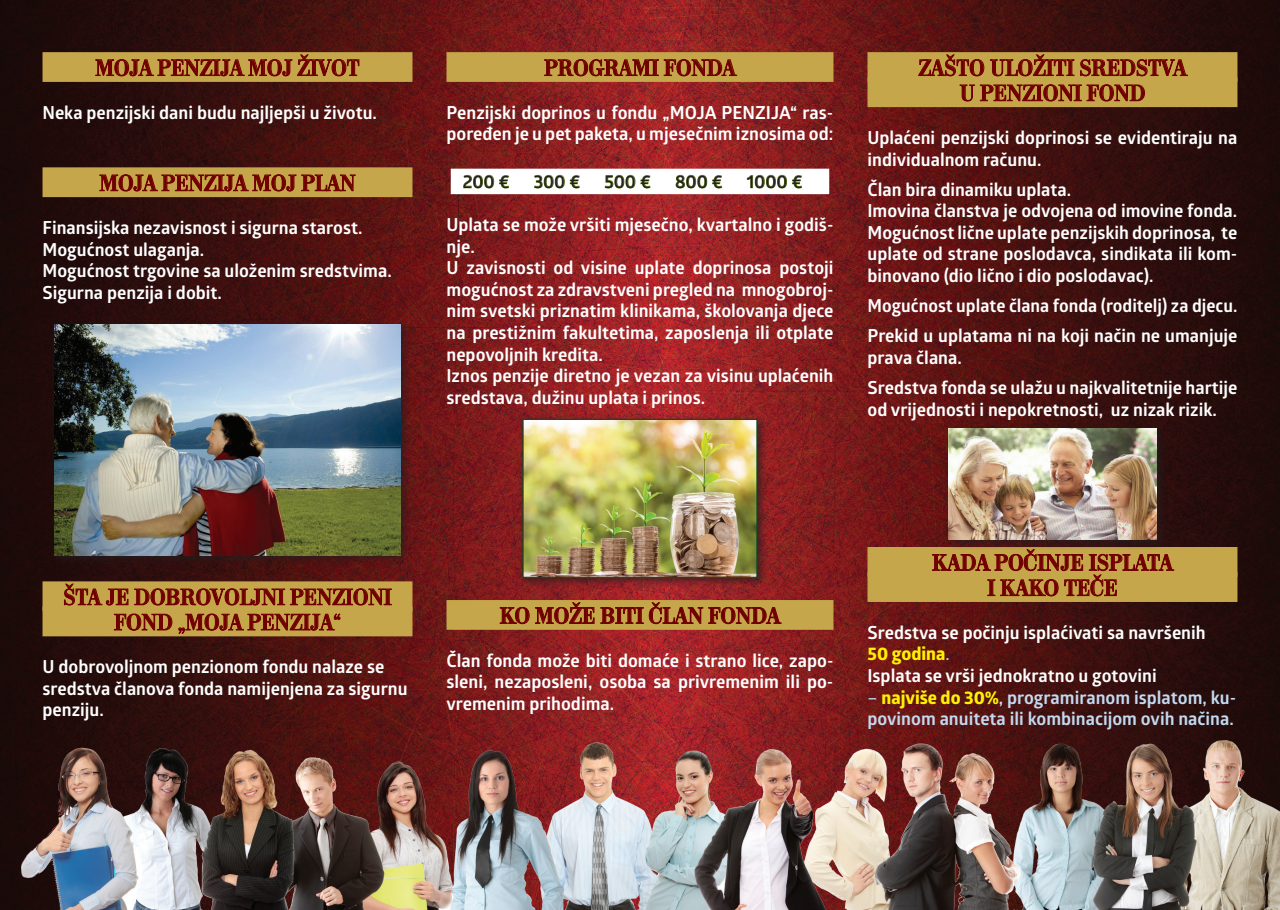
<style>
.page{position:relative;width:1280px;height:910px;background:#fff}
.page>*{position:absolute;margin:0;border:0;box-sizing:border-box;transform-origin:0 0}
.t1{font:700 21px/25.2px "Neoplanta BG";color:#700000;text-align:center}
.t2{font:700 18px/21.6px "Glober";color:#fff}
.t3{font:700 18px/21.6px "Glober";color:#c3d9f0}
.t4{font:600 18px "Glober";color:#231f20}
.t5{font:700 18px "Globerx";color:#fff101}
.s1{font-family:"Glober";font-weight:600;color:#c3d9f0}
.s2{font-weight:600}
.s3{font-family:"Globerx";color:#fff101}
</style>
<div class="page">
<img style="left:0;top:0;width:1280px;height:731px">
<img style="left:0;top:731px;width:1280px;height:179px">
<div style="left:867px;top:52px;width:370px;height:30px;background:#c6a64b"></div>
<div style="left:867px;top:77px;width:370px;height:30px;background:#c6a64b"></div>
<div style="left:867px;top:547px;width:370px;height:30px;background:#c6a64b"></div>
<div style="left:867px;top:572px;width:370px;height:30px;background:#c6a64b"></div>
<svg style="left:918px;top:54px;width:270px;height:48px"></svg>
<svg style="left:932px;top:551px;width:242px;height:46px"></svg>
<div style="left:446px;top:52px;width:387px;height:30px;background:#c6a64b"></div>
<div style="left:451px;top:169px;width:378px;height:25px;background:#fff"></div>
<div style="left:446px;top:600px;width:387px;height:30px;background:#c6a64b"></div>
<svg style="left:544px;top:59px;width:193px;height:18px"></svg>
<svg style="left:463px;top:175px;width:46px;height:14px"></svg>
<svg style="left:534px;top:175px;width:46px;height:14px"></svg>
<svg style="left:604px;top:175px;width:47px;height:14px"></svg>
<svg style="left:675px;top:175px;width:47px;height:14px"></svg>
<svg style="left:746px;top:175px;width:56px;height:14px"></svg>
<svg style="left:499px;top:602px;width:283px;height:23px"></svg>
<div style="left:43px;top:52px;width:369px;height:30px;background:#c6a64b"></div>
<div style="left:43px;top:167px;width:369px;height:30px;background:#c6a64b"></div>
<div style="left:43px;top:581px;width:369px;height:30px;background:#c6a64b"></div>
<div style="left:43px;top:607px;width:369px;height:29px;background:#c6a64b"></div>
<svg style="left:95px;top:54px;width:265px;height:23px"></svg>
<svg style="left:99px;top:174px;width:257px;height:18px"></svg>
<svg style="left:64px;top:583px;width:328px;height:51px"></svg>
<div style="left:49px;top:319px;width:363px;height:247px;background:#231f20;opacity:.75"></div>
<img style="left:54px;top:324px;width:347px;height:231px">
<div style="left:517px;top:414px;width:251px;height:175px;background:#231f20;opacity:.75"></div>
<img style="left:524px;top:421px;width:231px;height:155px">
<div style="left:522px;top:419px;width:235px;height:159px;border:1px solid #00511f"></div>
<div style="left:943px;top:423px;width:225px;height:128px;background:#231f20;opacity:.75"></div>
<img style="left:948px;top:429px;width:209px;height:110px">
<p class="t1" style="left:95px;top:55px;width:266px">MOJA PENZIJA MOJ ŽIVOT</p>
<p class="t2" style="left:43px;top:101px;width:336px">Neka penzijski dani budu najljepši u životu.</p>
<p class="t1" style="left:99px;top:170px;width:258px">MOJA PENZIJA MOJ PLAN</p>
<p class="t2" style="left:43px;top:216px;width:351px">Finansijska nezavisnost i sigurna starost.<br>Mogućnost ulaganja.<br>Mogućnost trgovine sa uloženim sredstvima.<br>Sigurna penzija i dobit.</p>
<p class="t1" style="left:544px;top:55px;width:193px">PROGRAMI FONDA</p>
<p class="t2" style="left:446px;top:101px;width:388px">Penzijski doprinos u fondu „MOJA PENZIJA“ ras&shy;poređen je u pet paketa, u mjesečnim iznosima od:</p>
<p class="t4" style="left:463px;top:169px;width:48px">200 €</p>
<p class="t4" style="left:534px;top:169px;width:48px">300 €</p>
<p class="t4" style="left:604px;top:169px;width:48px">500 €</p>
<p class="t4" style="left:675px;top:169px;width:49px">800 €</p>
<p class="t4" style="left:747px;top:169px;width:57px">1000 €</p>
<p class="t2" style="left:446px;top:213px;width:389px">Uplata se može vršiti mjesečno, kvartalno i godiš&shy;nje.<br>U zavisnosti od visine uplate doprinosa postoji mogućnost za zdravstveni pregled na mnogobroj&shy;nim svetski priznatim klinikama, školovanja djece na prestižnim fakultetima, zaposlenja ili otplate nepovoljnih kredita.<br>Iznos penzije diretno je vezan za visinu uplaćenih sredstava, dužinu uplata i prinos.</p>
<p class="t1" style="left:918px;top:55px;width:270px">ZAŠTO ULOŽITI SREDSTVA<br>U PENZIONI FOND</p>
<p class="t2" style="left:867px;top:126px;width:371px">Uplaćeni penzijski doprinosi se evidentiraju na individualnom računu.</p>
<p class="t2" style="left:867px;top:178px;width:371px">Član bira dinamiku uplata.<br>Imovina članstva je odvojena od imovine fonda.<br>Mogućnost lične uplate penzijskih doprinosa, te uplate od strane poslodavca, sindikata ili kom&shy;binovano (dio lično i dio poslodavac).</p>
<p class="t2" style="left:867px;top:290px;width:371px;line-height:30.2px">Mogućnost uplate člana fonda (roditelj) za djecu.<br>Prekid u uplatama ni na koji način ne umanjuje</p>
<p class="t2" style="left:867px;top:342px;width:371px;line-height:30.2px">prava člana.<br>Sredstva fonda se ulažu u najkvalitetnije hartije</p>
<p class="t2" style="left:867px;top:398px;width:351px">od vrijednosti i nepokretnosti, uz nizak rizik.</p>
<p class="t1" style="left:63px;top:584px;width:330px">ŠTA JE DOBROVOLJNI PENZIONI<br>FOND „MOJA PENZIJA“</p>
<p class="t2" style="left:43px;top:656px;width:367px">U dobrovoljnom penzionom fondu nalaze se sredstva članova fonda namijenjena za sigurnu penziju.</p>
<p class="t1" style="left:500px;top:603px;width:282px">KO MOŽE BITI ČLAN FONDA</p>
<p class="t2" style="left:446px;top:649px;width:388px;text-align:justify">Član fonda može biti domaće i strano lice, zapo&shy;sleni, nezaposleni, osoba sa privremenim ili po&shy;vremenim prihodima.</p>
<p class="t1" style="left:932px;top:550px;width:242px">KADA POČINJE ISPLATA<br>I KAKO TEČE</p>
<p class="t2" style="left:867px;top:621px;width:340px">Sredstva se počinju isplaćivati sa navršenih</p>
<p class="t5" style="left:867px;top:641px;width:84px">50 godina<span class="s1">.</span></p>
<p class="t2" style="left:867px;top:664px;width:291px">Isplata se vrši jednokratno u gotovini</p>
<p class="t3" style="left:867px;top:686px;width:370px"><span class="s2">–</span> <span class="s3">najviše do 30%</span>, programiranom isplatom, ku&shy;povinom anuiteta ili kombinacijom ovih načina.</p>
</div>
